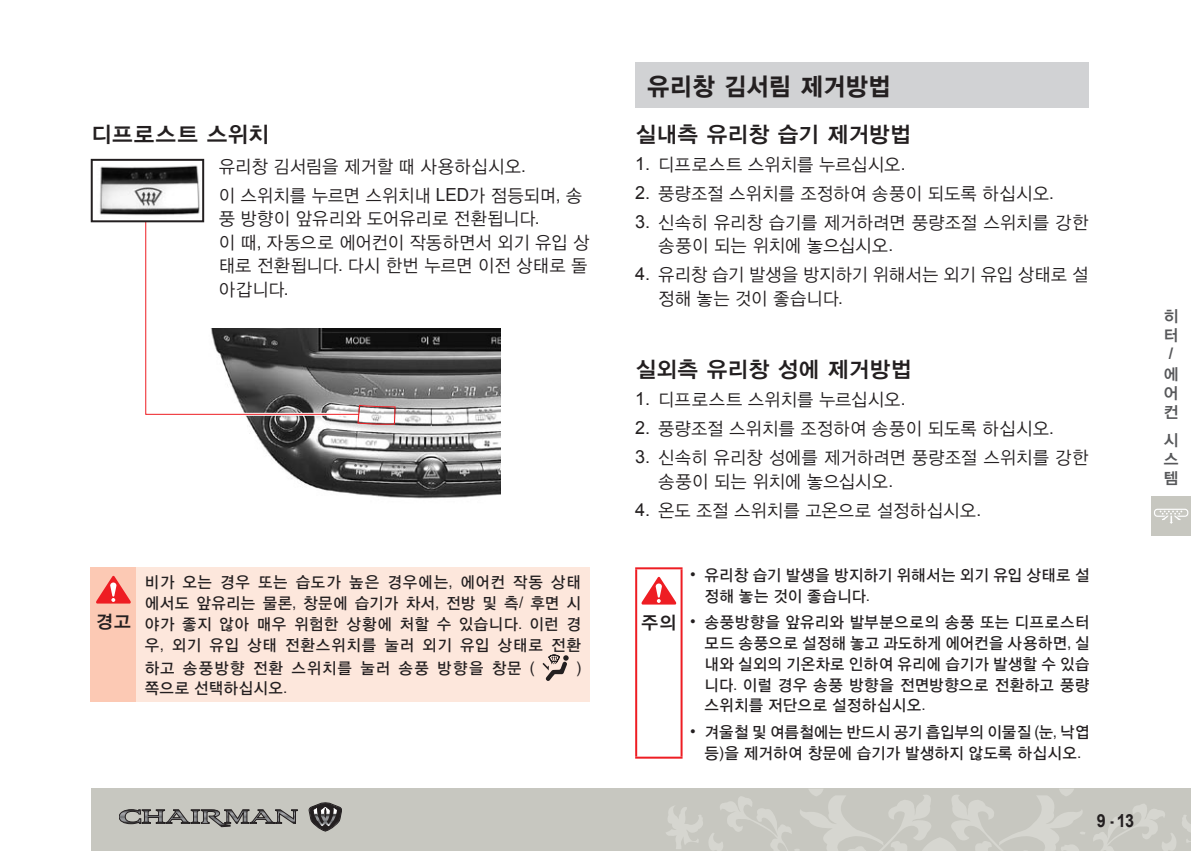
<style>
.page{position:relative;width:1191px;height:851px;background:#fff}
.page>*{position:absolute;margin:0;border:0;box-sizing:border-box;transform-origin:0 0}
.t1{font:25px "YDIYGO150 KS Cpc EUC H";letter-spacing:-.05em;color:#231f20;scale:.95 1}
.t2{font:22px "YDIYGO140 KS Cpc EUC H";letter-spacing:-.05em;color:#231f20}
.t3{font:22px "YDIYGO140 KS Cpc EUC H";letter-spacing:-.03em;color:#231f20}
.t4{font:18px/23.4px "YDIYGO120 KS Cpc EUC H";letter-spacing:-.04em;color:#231f20;scale:.95 1}
.t5{font:700 18px "Arial";color:#231f20;scale:.9 1}
.t6{font:18px "YDIYGO140 KS Cpc EUC H";color:#231f20}
.t7{font:16px/20.8px "YDIYGO130 KS Cpc EUC H";letter-spacing:-.025em;color:#231f20;text-align:justify;scale:.95 1}
.t8{font:16px "YDIYGO130 KS Cpc EUC H";letter-spacing:.02em;color:#231f20;scale:.95 1}
.t9{font:16px/19.2px "YDIYGO140 KS Cpc EUC H";color:#57585a;text-align:justify}
.t10{font:16px "Arial";color:#231f20}
.t11{font:700 16px "Arial";color:#57585a}
.t12{font:16px "Arial";color:#231f20;scale:.95 1}
.s1{font-family:"Arial"}
</style>
<div class="page">
<div style="left:91px;top:788px;width:1100px;height:62px;background:#c7c7c0"></div>
<svg style="left:665px;top:789px;width:421px;height:62px"></svg>
<svg style="left:1093px;top:804px;width:98px;height:46px"></svg>
<div style="left:1151px;top:496px;width:40px;height:40px;background:#c7c7c0"></div>
<svg style="left:309px;top:802px;width:33px;height:29px"></svg>
<svg style="left:119px;top:809px;width:178px;height:17px"></svg>
<svg style="left:1154px;top:508px;width:34px;height:15px"></svg>
<img style="left:246px;top:328px;width:254px;height:171px">
<svg style="left:143px;top:193px;width:219px;height:224px"></svg>
<div style="left:635px;top:62px;width:454px;height:46px;background:#d1d2d4"></div>
<div style="left:91px;top:567px;width:45px;height:134px;background:#fcc9b4"></div>
<div style="left:136px;top:567px;width:454px;height:134px;background:#fde7dc"></div>
<svg style="left:96px;top:575px;width:35px;height:28px"></svg>
<svg style="left:542px;top:654px;width:26px;height:26px"></svg>
<hr style="left:635px;top:569px;width:2px;height:187px;background:#ee1d23">
<hr style="left:635px;top:567px;width:47px;height:2px;background:#ee1d23">
<hr style="left:635px;top:756px;width:47px;height:2px;background:#ee1d23">
<hr style="left:680px;top:569px;width:2px;height:187px;background:#ee1d23">
<svg style="left:641px;top:576px;width:35px;height:28px"></svg>
<svg style="left:145px;top:195px;width:215px;height:220px"></svg>
<img style="left:99px;top:165px;width:102px;height:54px">
<div style="left:91px;top:159px;width:113px;height:63px;border:2px solid #231f20"></div>
<svg style="left:357px;top:353px;width:39px;height:72px;background:#8d8585"></svg>
<p class="t3" style="left:91px;top:123px;width:181px">디프로스트 스위치</p>
<p class="t4" style="left:218px;top:152px;width:385px;line-height:29px">유리창 김서림을 제거할 때 사용하십시오<span class="s1">.<br></span>이 스위치를 누르면 스위치내 <span class="s1">LED</span>가 점등되며<span class="s1">,</span> 송</p>
<p class="t4" style="left:218px;top:207px;width:392px">풍 방향이 앞유리와 도어유리로 전환됩니다<span class="s1">.<br></span>이 때<span class="s1">,</span> 자동으로 에어컨이 작동하면서 외기 유입 상 태로 전환됩니다<span class="s1">.</span> 다시 한번 누르면 이전 상태로 돌 아갑니다<span class="s1">.</span></p>
<p class="t6" style="left:95px;top:612px;width:37px">경고</p>
<p class="t7" style="left:145px;top:572px;width:461px">비가 오는 경우 또는 습도가 높은 경우에는<span class="s1">,</span> 에어컨 작동 상태 에서도 앞유리는 물론<span class="s1">,</span> 창문에 습기가 차서<span class="s1">,</span> 전방 및 측<span class="s1">/</span> 후면 시 야가 좋지 않아 매우 위험한 상황에 처할 수 있습니다<span class="s1">.</span> 이런 경 우<span class="s1">,</span> 외기 유입 상태 전환스위치를 눌러 외기 유입 상태로 전환</p>
<p class="t8" style="left:145px;top:659px;width:412px">하고 송풍방향 전환 스위치를 눌러 송풍 방향을 창문 <span class="s1">(</span></p>
<p class="t12" style="left:576px;top:656px;width:7px">)</p>
<p class="t7" style="left:145px;top:678px;width:152px">쪽으로 선택하십시오<span class="s1">.</span></p>
<h1 class="t1" style="left:646px;top:74px;width:259px">유리창 김서림 제거방법</h1>
<p class="t2" style="left:635px;top:123px;width:278px">실내측 유리창 습기 제거방법</p>
<p class="t4" style="left:635px;top:153px;width:286px"><span class="s1">1.</span> 디프로스트 스위치를 누르십시오<span class="s1">.</span></p>
<p class="t4" style="left:635px;top:182px;width:442px"><span class="s1">2.</span> 풍량조절 스위치를 조정하여 송풍이 되도록 하십시오<span class="s1">.</span></p>
<p class="t4" style="left:658px;top:211px;width:455px;text-indent:-23px"><span class="s1">3.</span> 신속히 유리창 습기를 제거하려면 풍량조절 스위치를 강한 송풍이 되는 위치에 놓으십시오<span class="s1">.</span></p>
<p class="t4" style="left:658px;top:263px;width:455px;text-indent:-23px"><span class="s1">4.</span> 유리창 습기 발생을 방지하기 위해서는 외기 유입 상태로 설 정해 놓는 것이 좋습니다<span class="s1">.</span></p>
<p class="t2" style="left:635px;top:358px;width:279px">실외측 유리창 성에 제거방법</p>
<p class="t4" style="left:635px;top:388px;width:286px"><span class="s1">1.</span> 디프로스트 스위치를 누르십시오<span class="s1">.</span></p>
<p class="t4" style="left:635px;top:417px;width:442px"><span class="s1">2.</span> 풍량조절 스위치를 조정하여 송풍이 되도록 하십시오<span class="s1">.</span></p>
<p class="t4" style="left:658px;top:446px;width:455px;text-indent:-23px"><span class="s1">3.</span> 신속히 유리창 성에를 제거하려면 풍량조절 스위치를 강한 송풍이 되는 위치에 놓으십시오<span class="s1">.</span></p>
<p class="t4" style="left:635px;top:498px;width:366px"><span class="s1">4.</span> 온도 조절 스위치를 고온으로 설정하십시오<span class="s1">.</span></p>
<p class="t6" style="left:641px;top:613px;width:37px">주의</p>
<p class="t10" style="left:690px;top:563px;width:7px">•</p>
<p class="t10" style="left:690px;top:611px;width:7px">•</p>
<p class="t10" style="left:690px;top:720px;width:7px">•</p>
<p class="t7" style="left:704px;top:565px;width:407px">유리창 습기 발생을 방지하기 위해서는 외기 유입 상태로 설 정해 놓는 것이 좋습니다<span class="s1">.</span></p>
<p class="t7" style="left:704px;top:612px;width:407px">송풍방향을 앞유리와 발부분으로의 송풍 또는 디프로스터 모드 송풍으로 설정해 놓고 과도하게 에어컨을 사용하면<span class="s1">,</span> 실 내와 실외의 기온차로 인하여 유리에 습기가 발생할 수 있습 니다<span class="s1">.</span> 이럴 경우 송풍 방향을 전면방향으로 전환하고 풍량 스위치를 저단으로 설정하십시오<span class="s1">.</span></p>
<p class="t7" style="left:704px;top:722px;width:407px">겨울철 및 여름철에는 반드시 공기 흡입부의 이물질 <span class="s1">(</span>눈<span class="s1">,</span> 낙엽 등<span class="s1">)</span>을 제거하여 창문에 습기가 발생하지 않도록 하십시오<span class="s1">.</span></p>
<p class="t5" style="left:1096px;top:808px;width:42px">9 - 13</p>
<p class="t9" style="left:1163px;top:307px;width:17px">히 터</p>
<p class="t11" style="left:1168px;top:343px;width:6px">/</p>
<p class="t9" style="left:1163px;top:365px;width:17px">에 어 컨</p>
<p class="t9" style="left:1163px;top:431px;width:17px">시 스 템</p>
</div>
